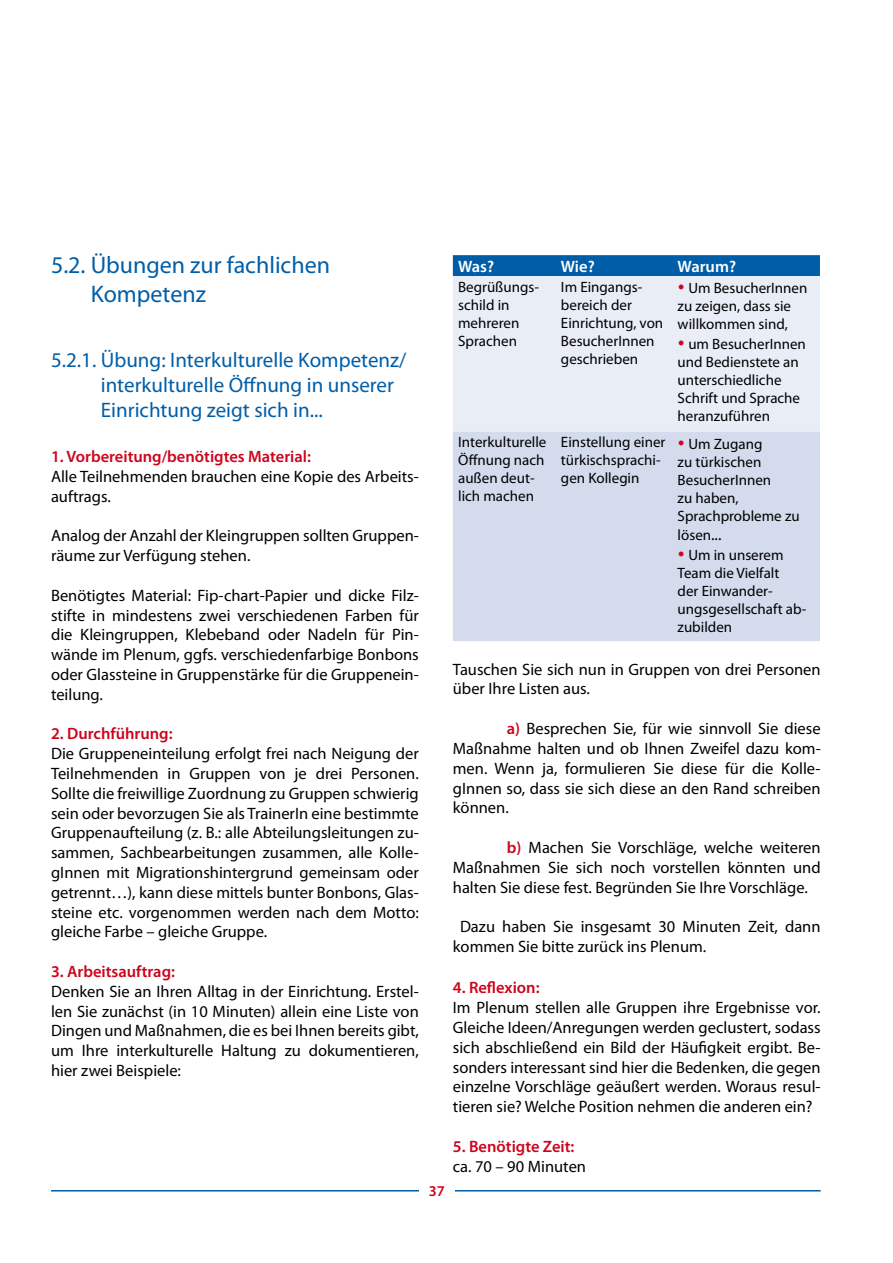
<style>
.page{position:relative;width:893px;height:1263px;background:#fff}
.page>*{position:absolute;margin:0;border:0;box-sizing:border-box;transform-origin:0 0}
.t1{font:24px/28.8px "Myriad Pro";color:#005ea8}
.t2{font:21px/25.2px "Myriad Pro";color:#005ea8}
.t3{font:16.5px/19.8px "Myriad Pro";color:#000;text-align:justify}
.t4{font:600 16.5px "Myriad Pro";color:#cc051c}
.t5{font:600 16.5px "Myriad Pro";color:#fff}
.t6{font:15px/18px "Myriad Pro";color:#000}
.t7{font:600 15px "Myriad Pro";color:#cc051c}
.s1{color:#cc051c}
.s2{font-size:16.5px}
.s3{font-weight:600;color:#cc051c}
</style>
<div class="page">
<hr style="left:51px;top:1190px;width:770px;height:1px;background:#005ea8">
<div style="left:419px;top:1185px;width:36px;height:26px;background:#fff"></div>
<div style="left:453px;top:255px;width:367px;height:21px;background:#005ea8"></div>
<div style="left:453px;top:276px;width:367px;height:156px;background:#e9edf6"></div>
<div style="left:453px;top:432px;width:367px;height:209px;background:#d3dbed"></div>
<h1 class="t1" style="left:91px;top:250px;width:241px;text-indent:-40px">5.2. Übungen zur fachlichen<br>Kompetenz</h1>
<p class="t2" style="left:101px;top:347px;width:307px;text-indent:-50px">5.2.1. Übung: Interkulturelle Kompetenz/ interkulturelle Öffnung in unserer<br>Einrichtung zeigt sich in...</p>
<p class="t4" style="left:51px;top:446px;width:261px">1. Vorbereitung/benötigtes Material:</p>
<p class="t3" style="left:51px;top:466px;width:369px">Alle Teilnehmenden brauchen eine Kopie des Arbeits&shy;auftrags.</p>
<p class="t3" style="left:51px;top:526px;width:369px">Analog der Anzahl der Kleingruppen sollten Gruppen&shy;räume zur Verfügung stehen.</p>
<p class="t3" style="left:51px;top:585px;width:369px">Benötigtes Material: Fip-chart-Papier und dicke Filz&shy;stifte in mindestens zwei verschiedenen Farben für die Kleingruppen, Klebeband oder Nadeln für Pin&shy;wände im Plenum, ggfs. verschiedenfarbige Bonbons oder Glassteine in Gruppenstärke für die Gruppenein&shy;teilung.</p>
<p class="t4" style="left:51px;top:723px;width:123px">2. Durchführung:</p>
<p class="t3" style="left:51px;top:743px;width:369px">Die Gruppeneinteilung erfolgt frei nach Neigung der Teilnehmenden in Gruppen von je drei Personen.<br>Sollte die freiwillige Zuordnung zu Gruppen schwierig sein oder bevorzugen Sie als TrainerIn eine bestimmte Gruppenaufteilung (z. B.: alle Abteilungsleitungen zu&shy;sammen, Sachbearbeitungen zusammen, alle Kolle&shy;gInnen mit Migrationshintergrund gemeinsam oder getrennt…), kann diese mittels bunter Bonbons, Glas&shy;steine etc. vorgenommen werden nach dem Motto: gleiche Farbe – gleiche Gruppe.</p>
<p class="t4" style="left:51px;top:961px;width:125px">3. Arbeitsauftrag:</p>
<p class="t3" style="left:51px;top:981px;width:369px">Denken Sie an Ihren Alltag in der Einrichtung. Erstel&shy;len Sie zunächst (in 10 Minuten) allein eine Liste von Dingen und Maßnahmen, die es bei Ihnen bereits gibt, um Ihre interkulturelle Haltung zu dokumentieren, hier zwei Beispiele:</p>
<p class="t7" style="left:429px;top:1182px;width:18px">37</p>
<p class="t5" style="left:458px;top:256px;width:38px">Was?</p>
<p class="t5" style="left:561px;top:256px;width:35px">Wie?</p>
<p class="t5" style="left:678px;top:256px;width:60px">Warum?</p>
<p class="t6" style="left:458px;top:277px;width:82px">Begrüßungs&shy;schild in mehreren<br>Sprachen</p>
<p class="t6" style="left:561px;top:277px;width:104px">Im Eingangs&shy;bereich der<br>Einrichtung, von<br>BesucherInnen geschrieben</p>
<p class="t6" style="left:678px;top:279px;width:131px"><span class="s1">•</span> Um BesucherInnen zu zeigen, dass sie willkommen sind,</p>
<p class="t6" style="left:678px;top:335px;width:130px"><span class="s1">•</span> um BesucherInnen und Bedienstete an unterschiedliche<br>Schrift und Sprache heranzuführen</p>
<p class="t6" style="left:458px;top:433px;width:90px">Interkulturelle<br>Öffnung nach außen deut&shy;lich machen</p>
<p class="t6" style="left:561px;top:433px;width:106px">Einstellung einer türkischsprachi&shy;gen Kollegin</p>
<p class="t6" style="left:678px;top:434px;width:124px"><span class="s1">•</span> Um Zugang<br>zu türkischen<br>BesucherInnen<br>zu haben,<br>Sprachprobleme zu</p>
<p class="t6" style="left:678px;top:526px;width:45px">lösen<span class="s2">...</span></p>
<p class="t6" style="left:678px;top:546px;width:130px"><span class="s1">•</span> Um in unserem<br>Team die Vielfalt<br>der Einwander&shy;ungsgesellschaft ab&shy;zubilden</p>
<p class="t3" style="left:453px;top:659px;width:369px">Tauschen Sie sich nun in Gruppen von drei Personen über Ihre Listen aus.</p>
<p class="t3" style="left:453px;top:718px;width:369px;text-indent:54px"><span class="s3">a)</span> Besprechen Sie, für wie sinnvoll Sie diese Maßnahme halten und ob Ihnen Zweifel dazu kom&shy;men. Wenn ja, formulieren Sie diese für die Kolle&shy;gInnen so, dass sie sich diese an den Rand schreiben können.</p>
<p class="t3" style="left:453px;top:837px;width:369px;text-indent:54px"><span class="s3">b)</span> Machen Sie Vorschläge, welche weiteren Maßnahmen Sie sich noch vorstellen könnten und halten Sie diese fest. Begründen Sie Ihre Vorschläge.</p>
<p class="t3" style="left:453px;top:916px;width:369px;text-indent:7px">Dazu haben Sie insgesamt 30 Minuten Zeit, dann kommen Sie bitte zurück ins Plenum.</p>
<p class="t4" style="left:453px;top:977px;width:88px">4. Reflexion:</p>
<p class="t3" style="left:453px;top:997px;width:369px">Im Plenum stellen alle Gruppen ihre Ergebnisse vor.<br>Gleiche Ideen/Anregungen werden geclustert, sodass sich abschließend ein Bild der Häufigkeit ergibt. Be&shy;sonders interessant sind hier die Bedenken, die gegen einzelne Vorschläge geäußert werden. Woraus resul&shy;tieren sie? Welche Position nehmen die anderen ein?</p>
<p class="t4" style="left:453px;top:1136px;width:123px">5. Benötigte Zeit:</p>
<p class="t3" style="left:453px;top:1156px;width:135px">ca. 70 – 90 Minuten</p>
</div>
